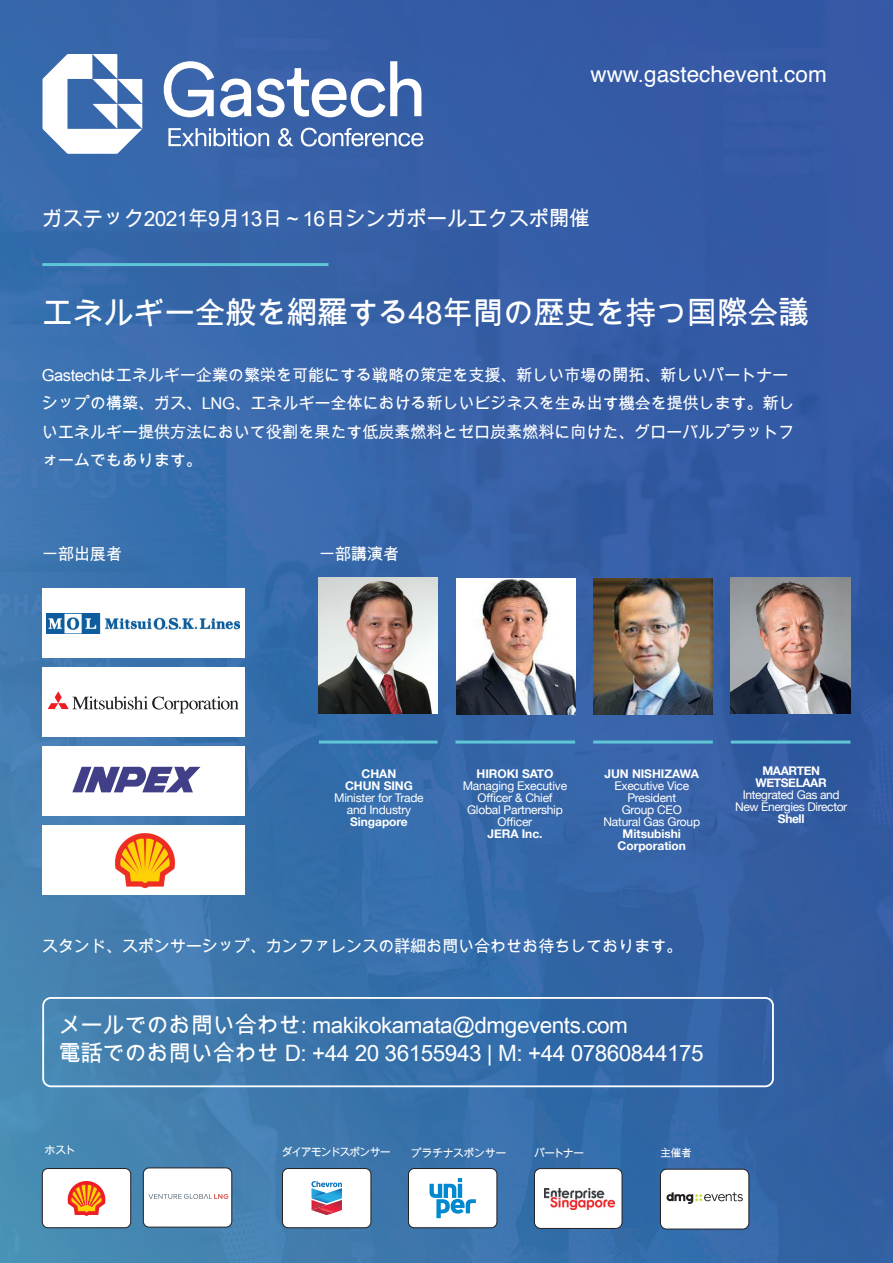
<style>
.page{position:relative;width:893px;height:1263px;background:#fff}
.page>*{position:absolute;margin:0;border:0;box-sizing:border-box;transform-origin:0 0}
.t1{font:31.5px "Arial Unicode MS";letter-spacing:-.03em;color:#fff}
.t2{font:22.5px/28.7px "Arial Unicode MS";letter-spacing:-.02em;color:#fff}
.t3{font:22.5px "Helvetica";color:#fff}
.t4{font:21px "Arial Unicode MS";letter-spacing:-.03em;color:#fff}
.t5{font:16.5px/28.5px "Arial Unicode MS";letter-spacing:-.03em;color:#fff}
.t6{font:12px/12px "Helvetica Neue";letter-spacing:-.02em;color:#fff;text-align:center}
.t7{font:11.1px "Arial Unicode MS";letter-spacing:-.09em;color:#fff}
.t8{font:11.1px "Arial Unicode MS";letter-spacing:-.045em;color:#fff}
.s1{font-weight:700}
</style>
<div class="page">
<img style="left:0;top:0;width:893px;height:1263px">
<svg style="left:43px;top:54px;width:99px;height:100px"></svg>
<svg style="left:164px;top:61px;width:50px;height:56px"></svg>
<svg style="left:220px;top:61px;width:201px;height:56px"></svg>
<svg style="left:168px;top:128px;width:101px;height:18px"></svg>
<svg style="left:278px;top:128px;width:16px;height:18px"></svg>
<svg style="left:301px;top:128px;width:122px;height:19px"></svg>
<hr style="left:42px;top:263px;width:286px;height:3px;background:#5fc6d7">
<div style="left:42px;top:589px;width:202px;height:69px;background:#fff"></div>
<img style="left:46px;top:614px;width:194px;height:19px">
<div style="left:42px;top:668px;width:202px;height:69px;background:#fff"></div>
<svg style="left:48px;top:691px;width:191px;height:22px"></svg>
<div style="left:42px;top:747px;width:202px;height:69px;background:#fff"></div>
<svg style="left:72px;top:767px;width:129px;height:25px"></svg>
<div style="left:42px;top:826px;width:202px;height:69px;background:#fff"></div>
<img style="left:115px;top:833px;width:60px;height:55px">
<div style="left:42px;top:997px;width:732px;height:90px;border:2px solid #fff;border-radius:8px"></div>
<div style="left:143px;top:1168px;width:89px;height:59px;background:#fff;border-radius:6px"></div>
<svg style="left:149px;top:1194px;width:79px;height:5px"></svg>
<div style="left:143px;top:1167px;width:89px;height:60px;border:1px solid #231f20;border-radius:6px"></div>
<div style="left:42px;top:1168px;width:89px;height:60px;background:#fff;border-radius:6px"></div>
<svg style="left:67px;top:1181px;width:39px;height:35px"></svg>
<div style="left:42px;top:1168px;width:89px;height:60px;border:1px solid #231f20;border-radius:6px"></div>
<div style="left:282px;top:1168px;width:89px;height:60px;background:#fff;border-radius:6px"></div>
<svg style="left:311px;top:1181px;width:31px;height:34px"></svg>
<div style="left:282px;top:1168px;width:89px;height:60px;border:1px solid #231f20;border-radius:6px"></div>
<div style="left:408px;top:1168px;width:89px;height:60px;background:#fff;border-radius:6px"></div>
<svg style="left:429px;top:1178px;width:47px;height:40px"></svg>
<div style="left:408px;top:1168px;width:89px;height:60px;border:1px solid #231f20;border-radius:6px"></div>
<div style="left:534px;top:1168px;width:88px;height:60px;background:#fff;border-radius:6px"></div>
<img style="left:544px;top:1188px;width:71px;height:21px">
<div style="left:534px;top:1168px;width:88px;height:61px;border:1px solid #231f20;border-radius:6px"></div>
<div style="left:660px;top:1169px;width:89px;height:60px;background:#fff;border-radius:6px"></div>
<svg style="left:666px;top:1192px;width:77px;height:12px"></svg>
<div style="left:660px;top:1169px;width:89px;height:60px;border:1px solid #231f20;border-radius:6px"></div>
<img style="left:319px;top:578px;width:118px;height:135px">
<img style="left:456px;top:579px;width:119px;height:135px">
<img style="left:593px;top:579px;width:120px;height:135px">
<img style="left:731px;top:577px;width:119px;height:136px">
<hr style="left:319px;top:740px;width:118px;height:3px;background:#5fc6d7">
<hr style="left:455px;top:740px;width:120px;height:3px;background:#5fc6d7">
<hr style="left:593px;top:740px;width:120px;height:3px;background:#5fc6d7">
<hr style="left:731px;top:740px;width:119px;height:3px;background:#5fc6d7">
<p class="t3" style="left:590px;top:56px;width:238px">www.gastechevent.com</p>
<p class="t4" style="left:42px;top:203px;width:550px">ガステック2021年9月13日～16日シンガポールエクスポ開催</p>
<p class="t1" style="left:42px;top:290px;width:769px">エネルギー全般を網羅する48年間の歴史を持つ国際会議</p>
<p class="t5" style="left:42px;top:360px;width:755px">Gastechはエネルギー企業の繁栄を可能にする戦略の策定を支援、新しい市場の開拓、新しいパートナーシップの構築、ガス、LNG、エネルギー全体における新しいビジネスを生み出す機会を提供します。新しいエネルギー提供方法において役割を果たす低炭素燃料とゼロ炭素燃料に向けた、グローバルプラットフォームでもあります。</p>
<p class="t5" style="left:42px;top:539px;width:82px">一部出展者</p>
<p class="t5" style="left:319px;top:539px;width:82px">一部講演者</p>
<p class="t6" style="left:334px;top:768px;width:91px"><span class="s1">CHAN<br>CHUN SING<br></span>Minister for Trade and Industry<br><span class="s1">Singapore</span></p>
<p class="t6" style="left:463px;top:769px;width:106px"><span class="s1">HIROKI SATO<br></span>Managing Executive<br>Officer &amp; Chief<br>Global Partnership<br>Officer<br><span class="s1">JERA Inc.</span></p>
<p class="t6" style="left:603px;top:769px;width:98px"><span class="s1">JUN NISHIZAWA<br></span>Executive Vice<br>President<br>Group CEO<br>Natural Gas Group<br><span class="s1">Mitsubishi<br>Corporation</span></p>
<p class="t6" style="left:735px;top:765px;width:114px"><span class="s1">MAARTEN<br>WETSELAAR<br></span>Integrated Gas and<br>New Energies Director<br><span class="s1">Shell</span></p>
<p class="t5" style="left:42px;top:932px;width:642px">スタンド、スポンサーシップ、カンファレンスの詳細お問い合わせお待ちしております。</p>
<p class="t2" style="left:58px;top:1010px;width:647px">メールでのお問い合わせ: makikokamata@dmgevents.com<br>電話でのお問い合わせ D: +44 20 36155943 | M: +44 07860844175</p>
<p class="t7" style="left:45px;top:1142px;width:33px">ホスト</p>
<p class="t7" style="left:282px;top:1144px;width:110px">ダイアモンドスポンサー</p>
<p class="t8" style="left:411px;top:1144px;width:97px">プラチナスポンサー</p>
<p class="t7" style="left:534px;top:1145px;width:52px">パートナー</p>
<p class="t7" style="left:660px;top:1145px;width:33px">主催者</p>
</div>
